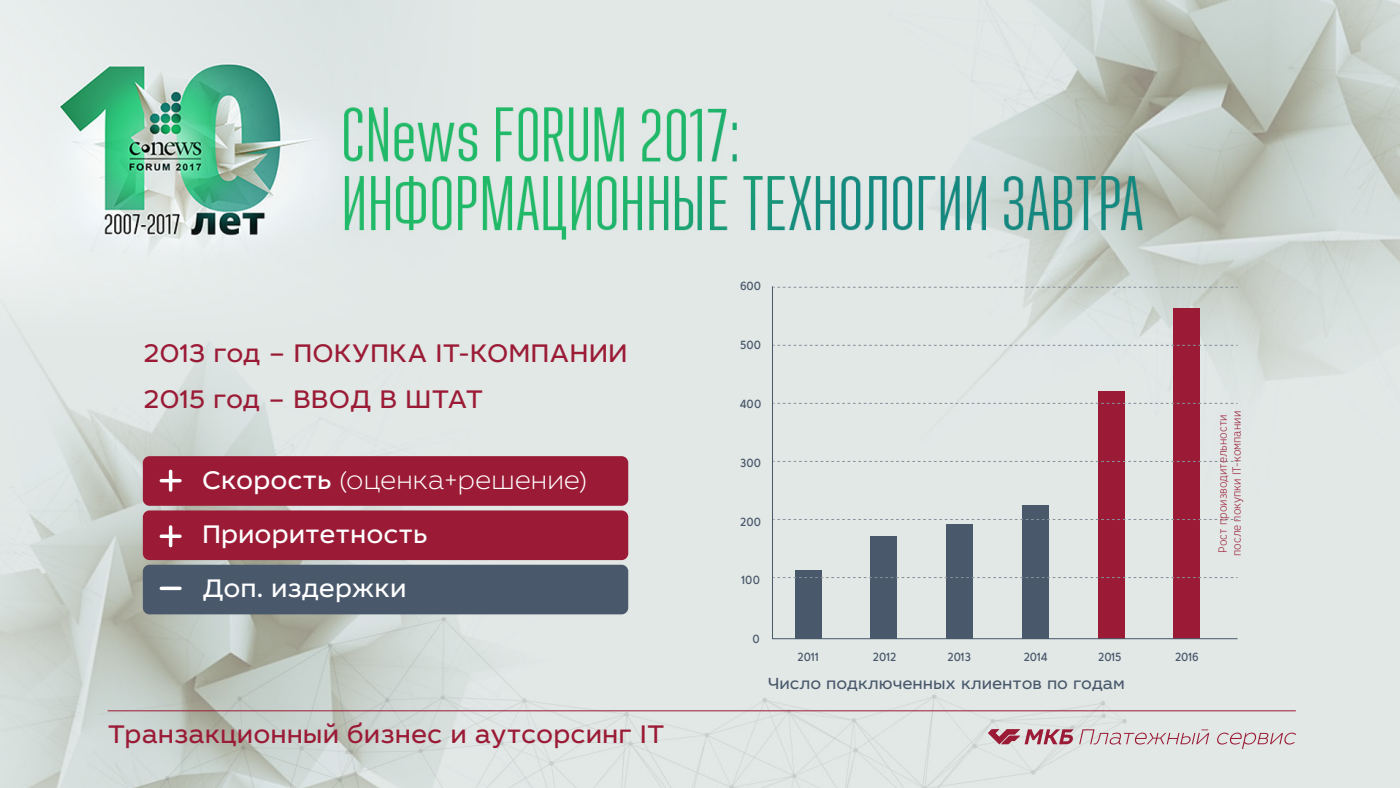
<style>
.page{position:relative;width:1400px;height:788px;background:#fff}
.page>*{position:absolute;margin:0;border:0;box-sizing:border-box;transform-origin:0 0}
.t1{font:26.25px/45.5px "Leto Sans";color:#9b1b36}
.t2{font:26.25px/54.2px "Leto Sans";color:#fff}
.t3{font:16.62px "Leto Sans";color:#49586b}
.t4{font:100 12.25px/14px "Leto Sans Condensed";letter-spacing:.005em;color:#9b1b36}
.t5{font:12.25px "Leto Sans Condensed";letter-spacing:.005em;color:#49586b}
.s1{font-weight:100}
</style>
<div class="page">
<img style="left:0;top:0;width:1400px;height:788px">
<svg style="left:988px;top:729px;width:221px;height:15px"></svg>
<svg style="left:1217px;top:732px;width:79px;height:16px"></svg>
<div style="left:143px;top:564px;width:485px;height:50px;background:#49586b;border-radius:7px"></div>
<div style="left:143px;top:510px;width:485px;height:50px;background:#9b1b36;border-radius:7px"></div>
<div style="left:143px;top:456px;width:485px;height:49px;background:#9b1b36;border-radius:7px"></div>
<hr style="left:169px;top:471px;width:3px;height:19px;background:#fff">
<hr style="left:161px;top:479px;width:19px;height:3px;background:#fff">
<hr style="left:169px;top:527px;width:3px;height:18px;background:#fff">
<svg style="left:161px;top:534px;width:19px;height:4px"></svg>
<svg style="left:161px;top:586px;width:19px;height:4px"></svg>
<div style="left:795px;top:569px;width:27px;height:69px;background:#49586b"></div>
<div style="left:871px;top:536px;width:26px;height:102px;background:#49586b"></div>
<div style="left:946px;top:523px;width:27px;height:115px;background:#49586b"></div>
<div style="left:1022px;top:505px;width:27px;height:133px;background:#49586b"></div>
<div style="left:1098px;top:390px;width:27px;height:248px;background:#9b1b36"></div>
<div style="left:1174px;top:308px;width:26px;height:330px;background:#9b1b36"></div>
<hr style="left:772px;top:638px;width:466px;height:1px;background:#49586b">
<hr style="left:772px;top:286px;width:1px;height:353px;background:#49586b">
<svg style="left:773px;top:577px;width:465px;height:1px"></svg>
<svg style="left:773px;top:519px;width:465px;height:1px"></svg>
<svg style="left:773px;top:461px;width:465px;height:1px"></svg>
<svg style="left:773px;top:403px;width:465px;height:1px"></svg>
<svg style="left:773px;top:345px;width:465px;height:1px"></svg>
<svg style="left:773px;top:287px;width:465px;height:1px"></svg>
<hr style="left:108px;top:710px;width:1188px;height:1px;background:#9b1b36">
<p class="t1" style="left:143px;top:330px;width:486px">2013 год – ПОКУПКА IT-КОМПАНИИ<br>2015 год – ВВОД В ШТАТ</p>
<p class="t2" style="left:202px;top:453px;width:386px">Скорость <span class="s1">(оценка+решение)<br></span>Приоритетность<br>Доп. издержки</p>
<p class="t1" style="left:108px;top:711px;width:559px">Транзакционный бизнес и аутсорсинг IT</p>
<p class="t5" style="left:740px;top:278px;width:23px">600</p>
<p class="t5" style="left:740px;top:337px;width:22px">500</p>
<p class="t5" style="left:740px;top:395px;width:23px">400</p>
<p class="t5" style="left:740px;top:455px;width:22px">300</p>
<p class="t5" style="left:740px;top:513px;width:22px">200</p>
<p class="t5" style="left:741px;top:571px;width:20px">100</p>
<p class="t5" style="left:752px;top:631px;width:9px">0</p>
<p class="t5" style="left:798px;top:648px;width:23px">2011</p>
<p class="t5" style="left:873px;top:648px;width:25px">2012</p>
<p class="t5" style="left:948px;top:648px;width:25px">2013</p>
<p class="t5" style="left:1024px;top:648px;width:25px">2014</p>
<p class="t5" style="left:1098px;top:648px;width:25px">2015</p>
<p class="t5" style="left:1175px;top:648px;width:25px">2016</p>
<p class="t3" style="left:768px;top:673px;width:358px">Число подключенных клиентов по годам</p>
<p class="t4" style="left:1216px;top:556px;width:146px;rotate:-90deg">Рост производительности после покупки IT-компании</p>
</div>
